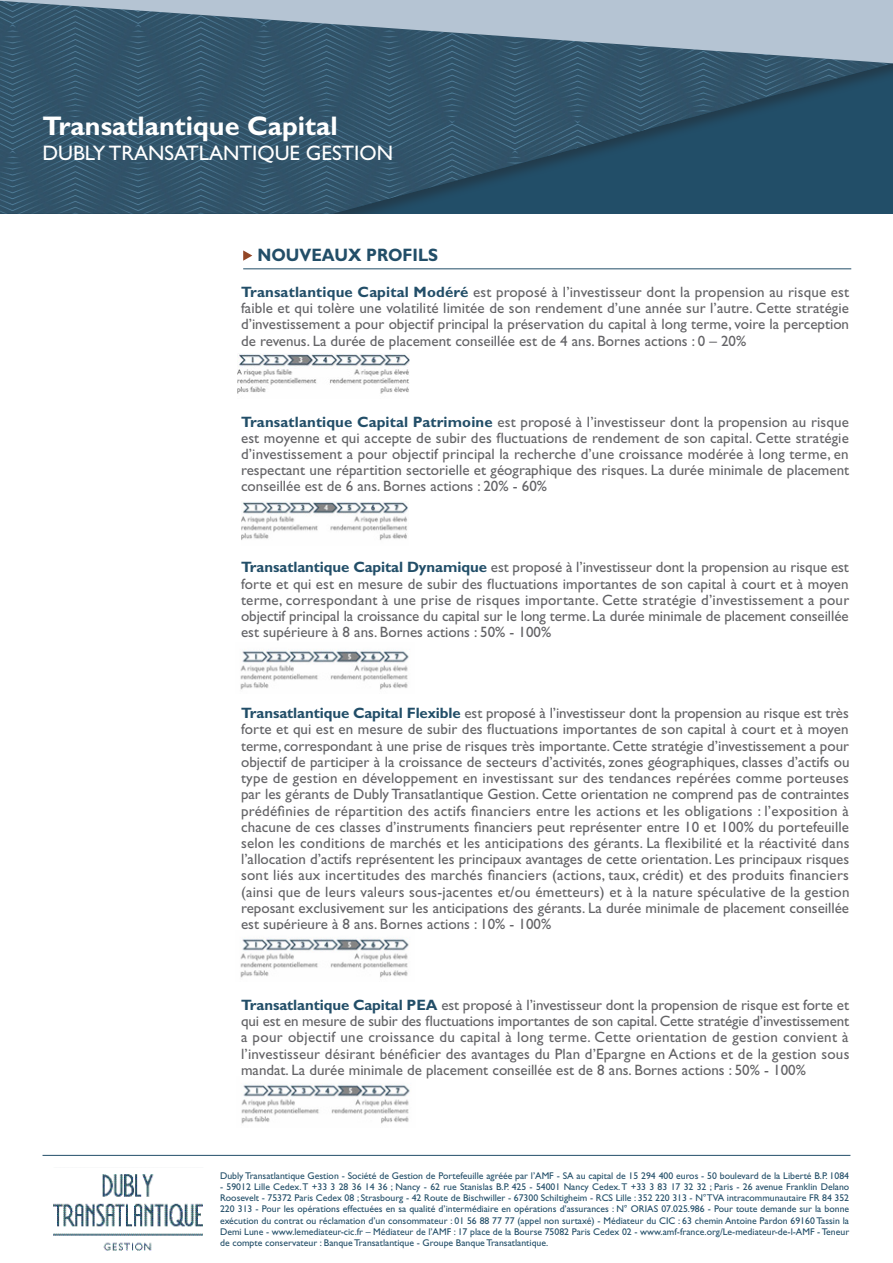
<style>
.page{position:relative;width:893px;height:1263px;background:#fff}
.page>*{position:absolute;margin:0;border:0;box-sizing:border-box;transform-origin:0 0}
.t1{font:700 27px "Gill Sans Std";color:#fff}
.t2{font:21px "Gill Sans Std";color:#fff}
.Sous-titres{font:700 18px "Gill Sans Std";color:#224e68;scale:.92 1}
.Texte_courant{font:15px/16.2px "Gill Sans Std";color:#636366;text-align:justify}
.t3{font:9.75px/11.2px "Gill Sans Std";color:#224e68;text-align:justify}
.s1{font-weight:700;color:#224e68}
</style>
<div class="page">
<hr style="left:43px;top:1155px;width:807px;height:1px;background:#224e68">
<img style="left:0;top:63px;width:893px;height:151px">
<svg style="left:0;top:0;width:893px;height:63px;background:#758ea0"></svg>
<img style="left:53px;top:1174px;width:150px;height:77px">
<hr style="left:243px;top:268px;width:608px;height:1px;background:#224e68">
<svg style="left:243px;top:250px;width:9px;height:11px"></svg>
<img style="left:238px;top:353px;width:171px;height:41px">
<img style="left:242px;top:502px;width:166px;height:38px">
<img style="left:240px;top:937px;width:169px;height:41px">
<img style="left:241px;top:1083px;width:169px;height:41px">
<img style="left:240px;top:649px;width:169px;height:41px">
<p class="t1" style="left:43px;top:110px;width:297px">Transatlantique Capital</p>
<p class="t2" style="left:43px;top:141px;width:352px">DUBLY TRANSATLANTIQUE GESTION</p>
<p class="Sous-titres" style="left:257px;top:244px;width:198px">NOUVEAUX PROFILS</p>
<p class="Texte_courant" style="left:241px;top:284px;width:610px"><span class="s1">Transatlantique Capital Modéré</span> est proposé à l’investisseur dont la propension au risque est faible et qui tolère une volatilité limitée de son rendement d’une année sur l’autre. Cette stratégie d’investissement a pour objectif principal la préservation du capital à long terme, voire la perception de revenus. La durée de placement conseillée est de 4 ans. Bornes actions : 0 – 20%</p>
<p class="Texte_courant" style="left:241px;top:414px;width:610px"><span class="s1">Transatlantique Capital Patrimoine</span> est proposé à l’investisseur dont la propension au risque est moyenne et qui accepte de subir des fluctuations de rendement de son capital. Cette stratégie d’investissement a pour objectif principal la recherche d’une croissance modérée à long terme, en respectant une répartition sectorielle et géographique des risques. La durée minimale de placement conseillée est de 6 ans. Bornes actions : 20% - 60%</p>
<p class="Texte_courant" style="left:241px;top:559px;width:610px"><span class="s1">Transatlantique Capital Dynamique</span> est proposé à l’investisseur dont la propension au risque est forte et qui est en mesure de subir des fluctuations importantes de son capital à court et à moyen terme, correspondant à une prise de risques importante. Cette stratégie d’investissement a pour objectif principal la croissance du capital sur le long terme. La durée minimale de placement conseillée est supérieure à 8 ans. Bornes actions : 50% - 100%</p>
<p class="Texte_courant" style="left:241px;top:705px;width:610px"><span class="s1">Transatlantique Capital Flexible</span> est proposé à l’investisseur dont la propension au risque est très forte et qui est en mesure de subir des fluctuations importantes de son capital à court et à moyen terme, correspondant à une prise de risques très importante. Cette stratégie d’investissement a pour objectif de participer à la croissance de secteurs d’activités, zones géographiques, classes d’actifs ou type de gestion en développement en investissant sur des tendances repérées comme porteuses par les gérants de Dubly Transatlantique Gestion. Cette orientation ne comprend pas de contraintes prédéfinies de répartition des actifs financiers entre les actions et les obligations : l’exposition à chacune de ces classes d’instruments financiers peut représenter entre 10 et 100% du portefeuille selon les conditions de marchés et les anticipations des gérants. La flexibilité et la réactivité dans l’allocation d’actifs représentent les principaux avantages de cette orientation. Les principaux risques sont liés aux incertitudes des marchés financiers (actions, taux, crédit) et des produits financiers (ainsi que de leurs valeurs sous-jacentes et/ou émetteurs) et à la nature spéculative de la gestion reposant exclusivement sur les anticipations des gérants. La durée minimale de placement conseillée est supérieure à 8 ans. Bornes actions : 10% - 100%</p>
<p class="Texte_courant" style="left:241px;top:997px;width:610px"><span class="s1">Transatlantique Capital PEA</span> est proposé à l’investisseur dont la propension de risque est forte et qui est en mesure de subir des fluctuations importantes de son capital. Cette stratégie d’investissement a pour objectif une croissance du capital à long terme. Cette orientation de gestion convient à l’investisseur désirant bénéficier des avantages du Plan d’Epargne en Actions et de la gestion sous mandat. La durée minimale de placement conseillée est de 8 ans. Bornes actions : 50% - 100%</p>
<p class="t3" style="left:220px;top:1170px;width:631px">Dubly Transatlantique Gestion - Société de Gestion de Portefeuille agréée par l’AMF - SA au capital de 15 294 400 euros - 50 boulevard de la Liberté B.P. 1084</p>
<p class="t3" style="left:220px;top:1181px;width:631px">- 59012 Lille Cedex. T +33 3 28 36 14 36 ; Nancy - 62 rue Stanislas B.P. 425 - 54001 Nancy Cedex. T +33 3 83 17 32 32 ; Paris - 26 avenue Franklin Delano Roosevelt - 75372 Paris Cedex 08 ; Strasbourg - 42 Route de Bischwiller - 67300 Schiltigheim - RCS Lille : 352 220 313 - N°TVA intracommunautaire FR 84 352<br>220 313 - Pour les opérations effectuées en sa qualité d’intermédiaire en opérations d’assurances : N° ORIAS 07.025.986 - Pour toute demande sur la bonne exécution du contrat ou réclamation d’un consommateur : 01 56 88 77 77 (appel non surtaxé) - Médiateur du CIC : 63 chemin Antoine Pardon 69160 Tassin la Demi Lune - www.lemediateur-cic.fr – Médiateur de l’AMF : 17 place de la Bourse 75082 Paris Cedex 02 - www.amf-france.org/Le-mediateur-de-l-AMF - Teneur de compte conservateur : Banque Transatlantique - Groupe Banque Transatlantique.</p>
</div>
